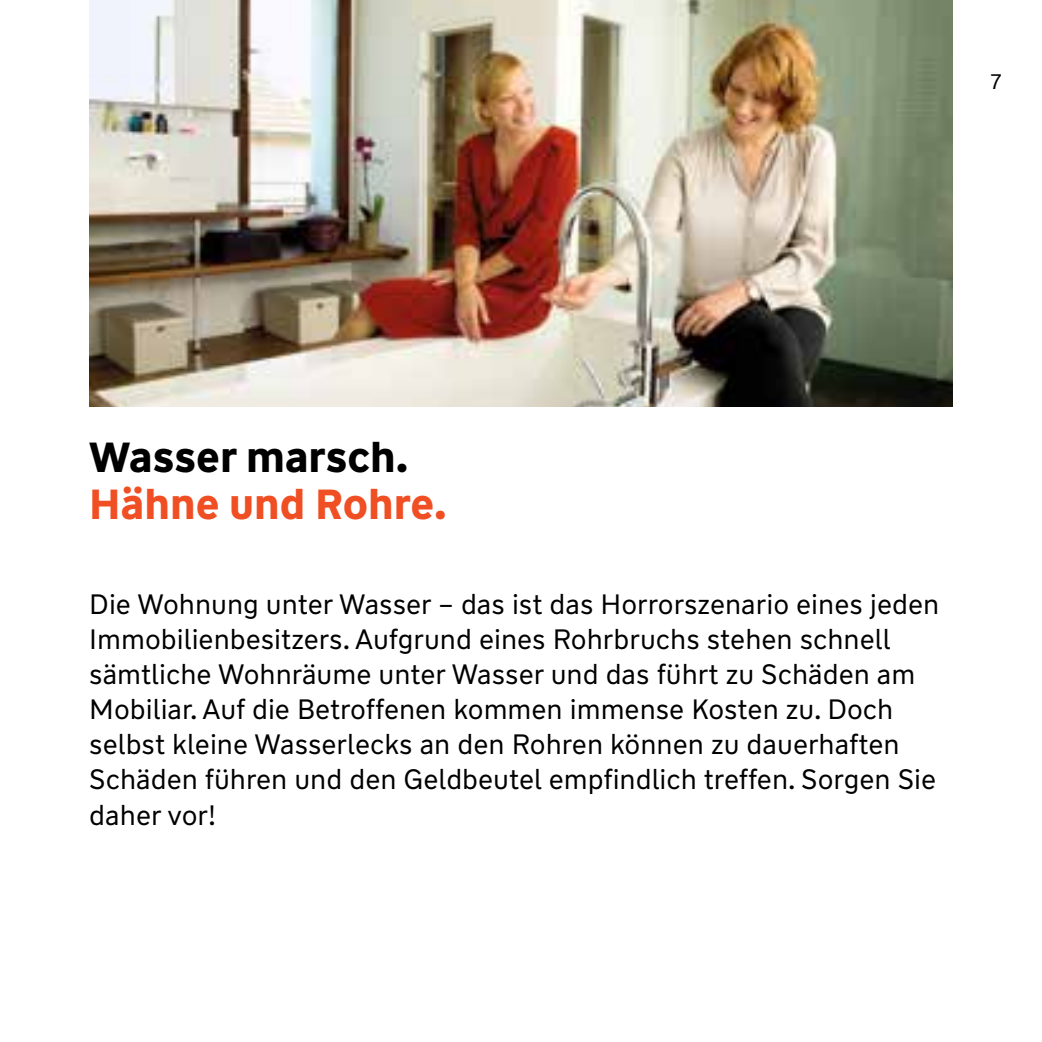
<style>
.page{position:relative;width:1042px;height:1042px;background:#fff}
.page>*{position:absolute;margin:0;border:0;box-sizing:border-box;transform-origin:0 0}
.t1{font:700 42px "WW Type";color:#f04e23}
.t2{font:700 42px "WW Type";color:#000}
.t3{font:28px/35px "WW Type";color:#000}
.t4{font:21px "WW Type";color:#000}
</style>
<div class="page">
<img style="left:89px;top:0;width:863px;height:407px">
<p class="t4" style="left:989px;top:69px;width:14px">7</p>
<h1 class="t2" style="left:89px;top:430px;width:320px">Wasser marsch.</h1>
<h1 class="t1" style="left:89px;top:477px;width:359px">Hähne und Rohre.</h1>
<p class="t3" style="left:89px;top:587px;width:851px">Die Wohnung unter Wasser – das ist das Horrorszenario eines jeden Immobilienbesitzers. Aufgrund eines Rohrbruchs stehen schnell sämtliche Wohnräume unter Wasser und das führt zu Schäden am Mobiliar. Auf die Betroffenen kommen immense Kosten zu. Doch selbst kleine Wasserlecks an den Rohren können zu dauerhaften Schäden führen und den Geldbeutel empfindlich treffen. Sorgen Sie daher vor!</p>
</div>
